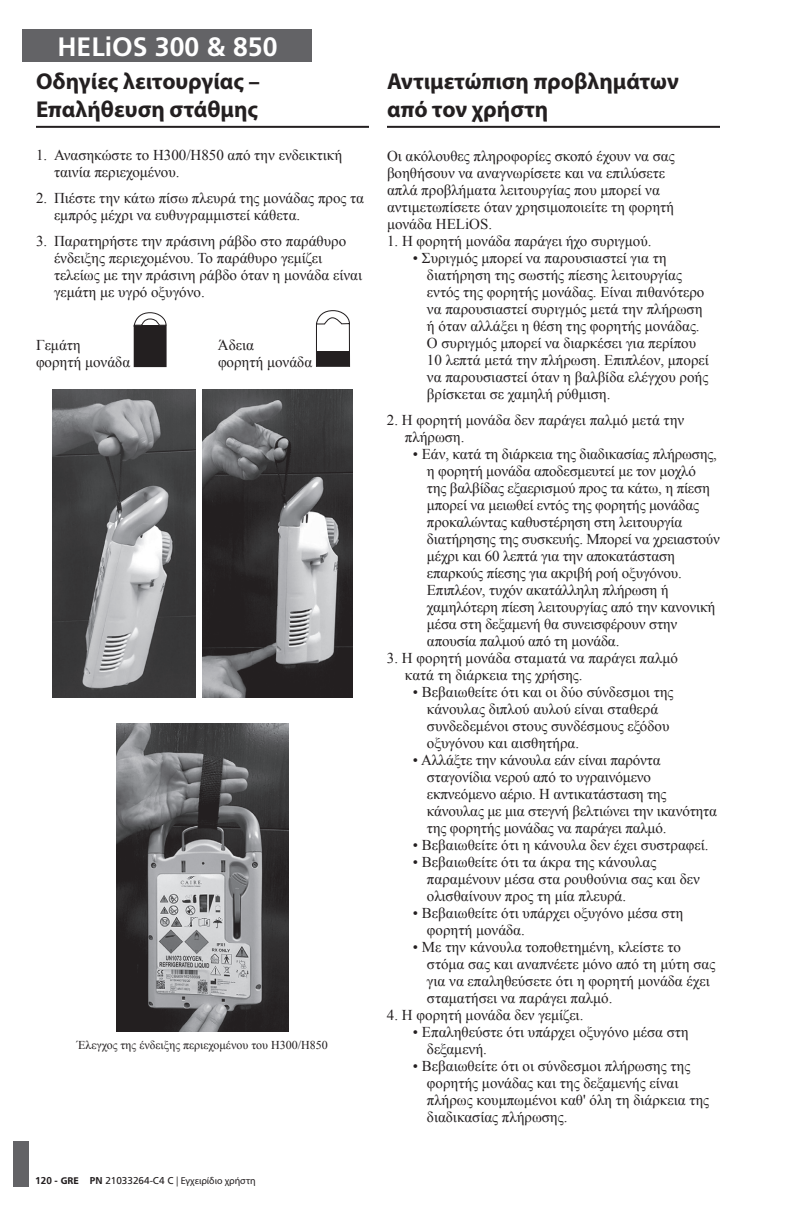
<style>
.page{position:relative;width:792px;height:1224px;background:#fff}
.page>*{position:absolute;margin:0;border:0;box-sizing:border-box;transform-origin:0 0}
.t1{font:700 26.6px "Frutiger";color:#fff}
.t2{font:700 23px/27.6px "Myriad Pro";color:#231f20}
.t3{font:15px/17px "Times New Roman";color:#231f20}
.t4{font:12px "Times New Roman";color:#231f20}
.t5{font:10px "Myriad Pro";color:#231f20}
.s1{font-family:"Frutiger";font-weight:700}
.s2{font-weight:700}
.s3{font-family:"Frutiger"}
</style>
<div class="page">
<div style="left:22px;top:29px;width:290px;height:33px;background:#636366"></div>
<div style="left:14px;top:1141px;width:15px;height:45px;background:#636366"></div>
<hr style="left:387px;top:126px;width:333px;height:2px;background:#231f20">
<hr style="left:36px;top:126px;width:333px;height:2px;background:#231f20">
<div style="left:134px;top:325px;width:32px;height:42px;background:#231f20"></div>
<svg style="left:134px;top:312px;width:32px;height:14px"></svg>
<svg style="left:316px;top:310px;width:34px;height:57px"></svg>
<div style="left:316px;top:351px;width:34px;height:15px;background:#231f20"></div>
<img style="left:52px;top:389px;width:143px;height:309px">
<img style="left:203px;top:389px;width:150px;height:309px">
<img style="left:116px;top:723px;width:173px;height:309px">
<h1 class="t1" style="left:57px;top:31px;width:222px">HELiOS 300 &amp; 850</h1>
<h2 class="t2" style="left:36px;top:67px;width:226px">Οδηγίες λειτουργίας –<br>Επαλήθευση στάθμης</h2>
<p class="t3" style="left:54px;top:146px;width:290px;text-indent:-18px">1. Ανασηκώστε το H300/H850 από την ενδεικτική ταινία περιεχομένου.</p>
<p class="t3" style="left:54px;top:189px;width:312px;text-indent:-18px">2. Πιέστε την κάτω πίσω πλευρά της μονάδας προς τα εμπρός μέχρι να ευθυγραμμιστεί κάθετα.</p>
<p class="t3" style="left:54px;top:232px;width:310px;text-indent:-18px">3. Παρατηρήστε την πράσινη ράβδο στο παράθυρο ένδειξης περιεχομένου. Το παράθυρο γεμίζει τελείως με την πράσινη ράβδο όταν η μονάδα είναι γεμάτη με υγρό οξυγόνο.</p>
<p class="t3" style="left:36px;top:336px;width:46px">Γεμάτη</p>
<p class="t3" style="left:218px;top:336px;width:38px">Άδεια</p>
<p class="t3" style="left:36px;top:353px;width:96px">φορητή μονάδα</p>
<p class="t3" style="left:218px;top:353px;width:96px">φορητή μονάδα</p>
<p class="t4" style="left:77px;top:1037px;width:252px">Έλεγχος της ένδειξης περιεχομένου του H300/H850</p>
<p class="t5" style="left:35px;top:1175px;width:222px"><span class="s1">120 -</span> <span class="s2">GRE</span> <span class="s1">PN</span> <span class="s3">21033264-C4 C</span> | Εγχειρίδιο χρήστη</p>
<h2 class="t2" style="left:387px;top:67px;width:293px">Αντιμετώπιση προβλημάτων από τον χρήστη</h2>
<p class="t3" style="left:387px;top:148px;width:289px">Οι ακόλουθες πληροφορίες σκοπό έχουν να σας βοηθήσουν να αναγνωρίσετε και να επιλύσετε απλά προβλήματα λειτουργίας που μπορεί να αντιμετωπίσετε όταν χρησιμοποιείτε τη φορητή μονάδα HELiOS.</p>
<p class="t3" style="left:387px;top:233px;width:266px">1. Η φορητή μονάδα παράγει ήχο συριγμού.</p>
<p class="t3" style="left:427px;top:250px;width:283px;text-indent:-14px">• Συριγμός μπορεί να παρουσιαστεί για τη διατήρηση της σωστής πίεσης λειτουργίας εντός της φορητής μονάδας. Είναι πιθανότερο να παρουσιαστεί συριγμός μετά την πλήρωση ή όταν αλλάξει η θέση της φορητής μονάδας.<br>Ο συριγμός μπορεί να διαρκέσει για περίπου 10 λεπτά μετά την πλήρωση. Επιπλέον, μπορεί να παρουσιαστεί όταν η βαλβίδα ελέγχου ροής βρίσκεται σε χαμηλή ρύθμιση.</p>
<p class="t3" style="left:405px;top:412px;width:281px;text-indent:-18px">2. Η φορητή μονάδα δεν παράγει παλμό μετά την πλήρωση.</p>
<p class="t3" style="left:427px;top:446px;width:295px;text-indent:-14px">• Εάν, κατά τη διάρκεια της διαδικασίας πλήρωσης, η φορητή μονάδα αποδεσμευτεί με τον μοχλό<br>της βαλβίδας εξαερισμού προς τα κάτω, η πίεση μπορεί να μειωθεί εντός της φορητής μονάδας προκαλώντας καθυστέρηση στη λειτουργία διατήρησης της συσκευής. Μπορεί να χρειαστούν μέχρι και 60 λεπτά για την αποκατάσταση επαρκούς πίεσης για ακριβή ροή οξυγόνου.<br>Επιπλέον, τυχόν ακατάλληλη πλήρωση ή χαμηλότερη πίεση λειτουργίας από την κανονική μέσα στη δεξαμενή θα συνεισφέρουν στην απουσία παλμού από τη μονάδα.</p>
<p class="t3" style="left:405px;top:650px;width:274px;text-indent:-18px">3. Η φορητή μονάδα σταματά να παράγει παλμό κατά τη διάρκεια της χρήσης.</p>
<p class="t3" style="left:427px;top:684px;width:248px;text-indent:-14px">• Βεβαιωθείτε ότι και οι δύο σύνδεσμοι της κάνουλας διπλού αυλού είναι σταθερά συνδεδεμένοι στους συνδέσμους εξόδου οξυγόνου και αισθητήρα.</p>
<p class="t3" style="left:427px;top:752px;width:292px;text-indent:-14px">• Αλλάξτε την κάνουλα εάν είναι παρόντα σταγονίδια νερού από το υγραινόμενο εκπνεόμενο αέριο. Η αντικατάσταση της κάνουλας με μια στεγνή βελτιώνει την ικανότητα της φορητής μονάδας να παράγει παλμό.</p>
<p class="t3" style="left:413px;top:836px;width:297px">• Βεβαιωθείτε ότι η κάνουλα δεν έχει συστραφεί.</p>
<p class="t3" style="left:427px;top:853px;width:274px;text-indent:-14px">• Βεβαιωθείτε ότι τα άκρα της κάνουλας παραμένουν μέσα στα ρουθούνια σας και δεν ολισθαίνουν προς τη μία πλευρά.</p>
<p class="t3" style="left:427px;top:904px;width:258px;text-indent:-14px">• Βεβαιωθείτε ότι υπάρχει οξυγόνο μέσα στη φορητή μονάδα.</p>
<p class="t3" style="left:427px;top:938px;width:290px;text-indent:-14px">• Με την κάνουλα τοποθετημένη, κλείστε το στόμα σας και αναπνέετε μόνο από τη μύτη σας για να επαληθεύσετε ότι η φορητή μονάδα έχει σταματήσει να παράγει παλμό.</p>
<p class="t3" style="left:387px;top:1006px;width:198px">4. Η φορητή μονάδα δεν γεμίζει.</p>
<p class="t3" style="left:427px;top:1023px;width:263px;text-indent:-14px">• Επαληθεύστε ότι υπάρχει οξυγόνο μέσα στη δεξαμενή.</p>
<p class="t3" style="left:427px;top:1057px;width:284px;text-indent:-14px">• Βεβαιωθείτε ότι οι σύνδεσμοι πλήρωσης της φορητής μονάδας και της δεξαμενής είναι πλήρως κουμπωμένοι καθ' όλη τη διάρκεια της διαδικασίας πλήρωσης.</p>
</div>
